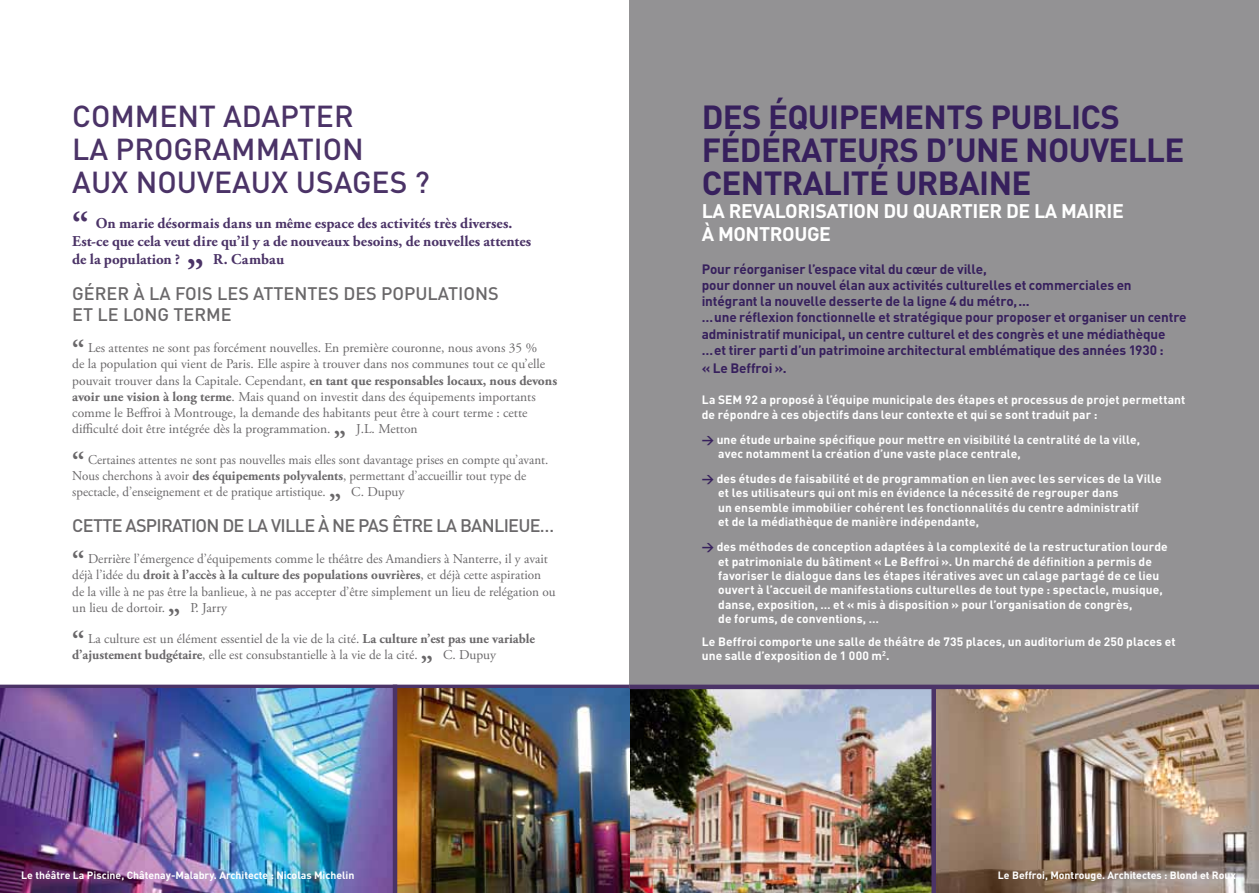
<style>
.page{position:relative;width:1259px;height:893px;background:#fff}
.page>*{position:absolute;margin:0;border:0;box-sizing:border-box;transform-origin:0 0}
.t1{font:700 36px "Adobe Garamond Pro";color:#4b3367}
.t2{font:700 34.95px "Adobe Garamond Pro";color:#4b3367}
.t3{font:700 33px/33px "DIN";letter-spacing:.12em;color:#37205d}
.t4{font:500 30px/33px "DIN";color:#4b3367}
.t5{font:700 19.5px/22.5px "DIN";letter-spacing:.03em;color:#fff}
.t6{font:500 18px "DIN";letter-spacing:-.04em;color:#6a686a}
.t7{font:500 18px "DIN";letter-spacing:.035em;color:#6a686a}
.t8{font:700 15px/18px "Adobe Garamond Pro";color:#4b3367}
.t9{font:13.5px/16.2px "Adobe Garamond Pro";color:#6a686a}
.t10{font:700 13.5px/16.2px "DIN";letter-spacing:-.01em;color:#37205d}
.t11{font:13.5px/16.2px "Adobe Garamond Pro";color:#6a686a;scale:.96 1}
.t12{font:700 12px/14.4px "DIN";letter-spacing:.005em;color:#fff}
.t13{font:700 10.5px "DIN";color:#fff}
.s1{font-weight:700;font-size:26.25px}
.s2{font-weight:700}
.s3{font-weight:700;font-size:25.5px}
.s4{color:#37205d}
</style>
<div class="page">
<div style="left:629px;top:0;width:630px;height:893px;background:#939294"></div>
<img style="left:399px;top:689px;width:532px;height:204px">
<img style="left:936px;top:689px;width:323px;height:204px">
<svg style="left:0;top:685px;width:629px;height:4px;background:#4e4073"></svg>
<img style="left:0;top:689px;width:399px;height:204px">
<hr style="left:629px;top:685px;width:630px;height:4px;background:#4b3367">
<hr style="left:393px;top:685px;width:4px;height:208px;background:#4b3367">
<div style="left:931px;top:686px;width:5px;height:207px;background:#4b3367"></div>
<h3 class="t4" style="left:72px;top:98px;width:287px">COMMENT ADAPTER<br>LA PROGRAMMATI ON<br>AUX NOUVEAUX USA</h3>
<h3 class="t4" style="left:352px;top:164px;width:79px">GES ?</h3>
<h2 class="t2" style="left:72px;top:205px;width:18px">“</h2>
<p class="t8" style="left:72px;top:214px;width:460px;text-indent:23px">On marie désormais dans un même espace des activités très diverses.<br>Est-ce que cela veut dire qu’il y a de nouveaux besoins, de nouvelles attentes de la population ?</p>
<p class="t8" style="left:213px;top:250px;width:72px">R. Cambau</p>
<h3 class="t7" style="left:72px;top:282px;width:321px">GÉRER À LA FOIS LES ATTENTES DES POP</h3>
<h3 class="t6" style="left:415px;top:282px;width:85px">ULATIONS</h3>
<h3 class="t6" style="left:72px;top:303px;width:147px">ET LE LONGTERME</h3>
<p class="t9" style="left:72px;top:340px;width:486px"><span class="s1">“</span> Les attentes ne sont pas forcément nouvelles. En première couronne, nous avons 35 %<br>de la population qui vient de Paris. Elle aspire à trouver dans nos communes tout ce qu’elle pouvait trouver dans la Capitale. Cependant, <span class="s2">en tant que responsables locaux, nous devons avoir une vision à long terme</span>. Mais quand on investit dans des équipements importants comme le Beffroi à Montrouge, la demande des habitants peut être à court terme : cette difficulté doit être intégrée dès la programmation. <span class="s3">„</span> J.L. Metton</p>
<p class="t11" style="left:72px;top:452px;width:497px"><span class="s1">“</span> Certaines attentes ne sont pas nouvelles mais elles sont davantage prises en compte qu’avant.<br>Nous cherchons à avoir <span class="s2">des équipements polyvalents</span>, permettant d’accueillir tout type de spectacle, d’enseignement et de pratique artistique. <span class="s3">„</span> C. Dupuy</p>
<h3 class="t6" style="left:72px;top:514px;width:400px">CETTE ASPIRATI ON DE LA VI LLE À N E PAS ÊTRE LA BAN</h3>
<h3 class="t6" style="left:494px;top:514px;width:62px">LI EU E…</h3>
<p class="t9" style="left:72px;top:551px;width:485px"><span class="s1">“</span> Derrière l’émergence d’équipements comme le théâtre des Amandiers à Nanterre, il y avait déjà l’idée du <span class="s2">droit à l’accès à la culture des populations ouvrières</span>, et déjà cette aspiration de la ville à ne pas être la banlieue, à ne pas accepter d’être simplement un lieu de relégation ou un lieu de dortoir. <span class="s3">„</span> P. Jarry</p>
<p class="t9" style="left:72px;top:631px;width:464px"><span class="s1">“</span> La culture est un élément essentiel de la vie de la cité. <span class="s2">La culture n’est pas une variable d’ajustement budgétaire</span>, elle est consubstantielle à la vie de la cité. <span class="s3">„</span> C. Dupuy</p>
<h1 class="t1" style="left:187px;top:233px;width:18px">„</h1>
<p class="t13" style="left:21px;top:868px;width:335px">Le théâtre La Piscine, Châtenay-Malabry. Architecte : Nicolas Michelin</p>
<h3 class="t3" style="left:702px;top:100px;width:484px">Des équipem ents publics fédérateurs d’un e nouvelle centralité urbaine</h3>
<h3 class="t5" style="left:702px;top:199px;width:423px">La revalorisationdu quartier de la Mairie à montrouge</h3>
<p class="t10" style="left:702px;top:260px;width:486px">Pour réorganiser l’espace vital du cœur de ville,<br>pour donner un nouvel élan aux activités culturelles et commerciales en intégrant la nouvelle desserte de la ligne 4 du métro,...<br>…une réflexion fonctionnelle et stratégique pour proposer et organiser un centre administratif municipal, un centre culturel et des congrès et une médiathèque …et tirer parti d’un patrimoine architectural emblématique des années 1930 :</p>
<p class="t10" style="left:702px;top:359px;width:86px">« Le Beffroi ».</p>
<p class="t12" style="left:702px;top:392px;width:485px">La Sem 92 a proposé à l’équipe municipale des étapes et processus de projet permettant de répondre à ces objectifs dans leur contexte et qui se sont traduit par :</p>
<p class="t12" style="left:718px;top:431px;width:423px;text-indent:-16px"><span class="s4">&gt;</span> une étude urbaine spécifique pour mettre en visibilité la centralité de la ville, avec notamment la création d’une vaste place centrale,</p>
<p class="t12" style="left:718px;top:471px;width:445px;text-indent:-16px"><span class="s4">&gt;</span> des études de faisabilité et de programmation en lien avec les services de la Ville et les utilisateurs qui ont mis en évidence la nécessité de regrouper dans<br>un ensemble immobilier cohérent les fonctionnalités du centre administratif<br>et de la médiathèque de manière indépendante,</p>
<p class="t12" style="left:718px;top:539px;width:451px;text-indent:-16px"><span class="s4">&gt;</span> des méthodes de conception adaptées à la complexité de la restructuration lourde et patrimoniale du bâtiment « Le Beffroi ». Un marché de définition a permis de favoriser le dialogue dans les étapes itératives avec un calage partagé de ce lieu ouvert à l’accueil de manifestations culturelles de tout type : spectacle, musique, danse, exposition, … et « mis à disposition » pour l’organisation de congrès,<br>de forums, de conventions, …</p>
<p class="t12" style="left:702px;top:634px;width:475px">Le Beffroi comporte une salle de théâtre de 735 places, un auditorium de 250 places et une salle d’exposition de 1 000 m<sup>2</sup>.</p>
<p class="t13" style="left:998px;top:868px;width:240px">Le Beffroi, Montrouge. Architectes : Blond et Roux</p>
</div>
